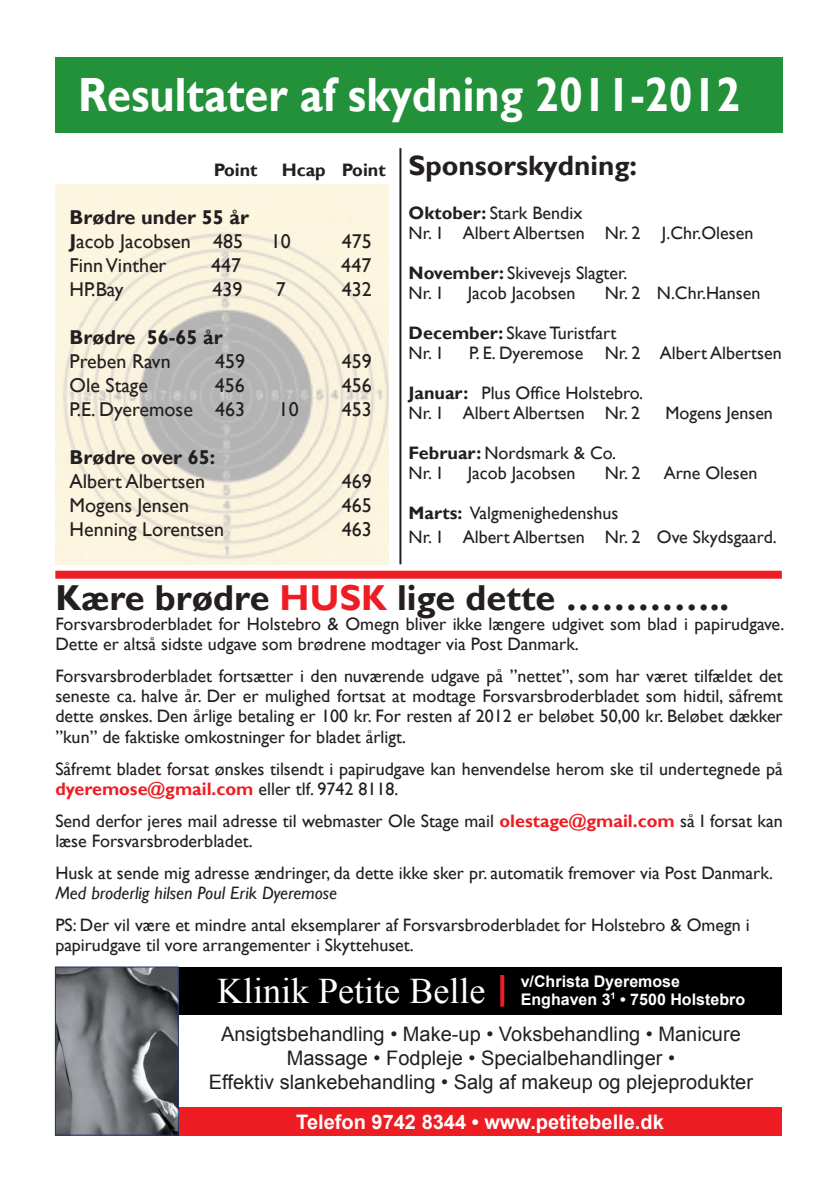
<style>
.page{position:relative;width:840px;height:1191px;background:#fff}
.page>*{position:absolute;margin:0;border:0;box-sizing:border-box;transform-origin:0 0}
.t1{font:700 48px "Gill Sans";color:#fff;scale:.9 1}
.t2{font:700 36px "Gill Sans";color:#231f20}
.t3{font:36px "Times New Roman";color:#fff}
.t4{font:700 28px "Gill Sans";color:#231f20}
.t5{font:20px/24px "Arial";color:#231f20;text-align:center}
.t6{font:20px "Gill Sans";color:#231f20}
.t7{font:700 20px/24px "Gill Sans";color:#231f20}
.t8{font:700 20px "Arial";color:#fff}
.t9{font:18px/20px "Gill Sans";color:#231f20}
.t10{font:italic 18px "Gill Sans";color:#231f20}
.t11{font:700 18px "Gill Sans";color:#231f20}
.t12{font:700 16px/18px "Arial";color:#fff}
.s1{font-weight:400}
.s2{font-weight:700}
.s3{color:#ee1d23}
.s4{font-weight:700;color:#ee1d23}
</style>
<div class="page">
<div style="left:178px;top:1107px;width:603px;height:28px;background:#ee1d23"></div>
<div style="left:55px;top:967px;width:726px;height:47px;background:#000"></div>
<img style="left:57px;top:969px;width:119px;height:164px">
<div style="left:55px;top:967px;width:123px;height:168px;border:1px solid #21346c"></div>
<svg style="left:500px;top:975px;width:4px;height:31px"></svg>
<img style="left:55px;top:184px;width:333px;height:380px">
<div style="left:55px;top:570px;width:726px;height:8px;background:#ee1d23"></div>
<hr style="left:399px;top:148px;width:2px;height:416px;background:#231f20">
<div style="left:55px;top:57px;width:727px;height:76px;background:#23913a"></div>
<h1 class="t1" style="left:78px;top:66px;width:737px">Resultater af skydning 2011-2012</h1>
<p class="t11" style="left:213px;top:159px;width:45px">Point</p>
<p class="t11" style="left:281px;top:159px;width:105px">Hcap Point</p>
<p class="t7" style="left:69px;top:206px;width:181px">Brødre under 55 år<br>J<span class="s1">acob Jacobsen 485</span></p>
<p class="t6" style="left:271px;top:229px;width:21px">10</p>
<p class="t6" style="left:341px;top:229px;width:31px">475</p>
<p class="t6" style="left:69px;top:253px;width:98px">Finn Vinther</p>
<p class="t6" style="left:211px;top:253px;width:31px">447</p>
<p class="t6" style="left:341px;top:253px;width:31px">447</p>
<p class="t6" style="left:69px;top:277px;width:55px">HP.Bay</p>
<p class="t6" style="left:212px;top:277px;width:31px">439</p>
<p class="t6" style="left:276px;top:277px;width:11px">7</p>
<p class="t6" style="left:341px;top:277px;width:31px">432</p>
<p class="t7" style="left:69px;top:326px;width:155px">Brødre 56-65 år</p>
<p class="t6" style="left:69px;top:349px;width:103px">Preben Ravn</p>
<p class="t6" style="left:215px;top:349px;width:31px">459</p>
<p class="t6" style="left:341px;top:349px;width:31px">459</p>
<p class="t6" style="left:69px;top:373px;width:80px">Ole Stage</p>
<p class="t6" style="left:215px;top:373px;width:31px">456</p>
<p class="t6" style="left:341px;top:373px;width:31px">456</p>
<p class="t6" style="left:69px;top:397px;width:177px">P.E. Dyeremose 463</p>
<p class="t6" style="left:278px;top:397px;width:21px">10</p>
<p class="t6" style="left:341px;top:397px;width:31px">453</p>
<p class="t7" style="left:69px;top:446px;width:147px">Brødre over 65:</p>
<p class="t6" style="left:69px;top:469px;width:137px">Albert Albertsen</p>
<p class="t6" style="left:341px;top:469px;width:31px">469</p>
<p class="t6" style="left:69px;top:493px;width:121px">Mogens Jensen</p>
<p class="t6" style="left:341px;top:493px;width:31px">465</p>
<p class="t6" style="left:69px;top:517px;width:156px">Henning Lorentsen</p>
<p class="t6" style="left:341px;top:517px;width:31px">463</p>
<h3 class="t4" style="left:408px;top:149px;width:230px">Sponsorskydning:</h3>
<p class="t9" style="left:408px;top:203px;width:346px"><span class="s2">Oktober:</span> Stark Bendix<br>Nr. 1 Albert Albertsen Nr. 2 J.Chr.Olesen</p>
<p class="t9" style="left:408px;top:263px;width:220px"><span class="s2">November:</span> Skivevejs Slagter.<br>Nr. 1</p>
<p class="t9" style="left:467px;top:283px;width:109px">Jacob Jacobsen</p>
<p class="t9" style="left:604px;top:283px;width:157px">Nr. 2 N.Chr.Hansen</p>
<p class="t9" style="left:408px;top:323px;width:209px"><span class="s2">December:</span> Skave Turistfart<br>Nr. 1</p>
<p class="t9" style="left:469px;top:343px;width:314px">P. E. Dyeremose Nr. 2 Albert Albertsen</p>
<p class="t9" style="left:408px;top:383px;width:236px"><span class="s2">Januar:</span> Plus Office Holstebro.<br>Nr. 1 Albert Albertsen Nr. 2</p>
<p class="t9" style="left:665px;top:403px;width:109px">Mogens Jensen</p>
<p class="t9" style="left:408px;top:443px;width:209px"><span class="s2">Februar:</span> Nordsmark &amp; Co.<br>Nr. 1</p>
<p class="t9" style="left:467px;top:463px;width:109px">Jacob Jacobsen</p>
<p class="t9" style="left:604px;top:463px;width:37px">Nr. 2</p>
<p class="t9" style="left:663px;top:463px;width:95px">Arne Olesen</p>
<p class="t9" style="left:408px;top:501px;width:369px;line-height:24px"><span class="s2">Marts:</span> Valgmenighedenshus<br>Nr. 1 Albert Albertsen Nr. 2 Ove Skydsgaard.</p>
<h2 class="t2" style="left:55px;top:576px;width:675px">Kære brødre <span class="s3">HUSK</span> lige dette …………..</h2>
<p class="t9" style="left:55px;top:615px;width:730px">Forsvarsbroderbladet for Holstebro &amp; Omegn bliver ikke længere udgivet som blad i papirudgave.<br>Dette er altså sidste udgave som brødrene modtager via Post Danmark.</p>
<p class="t9" style="left:55px;top:667px;width:728px;text-align:justify">Forsvarsbroderbladet fortsætter i den nuværende udgave på ”nettet”, som har været tilfældet det seneste ca. halve år. Der er mulighed fortsat at modtage Forsvarsbroderbladet som hidtil, såfremt dette ønskes. Den årlige betaling er 100 kr. For resten af 2012 er beløbet 50,00 kr. Beløbet dækker ”kun” de faktiske omkostninger for bladet årligt.</p>
<p class="t9" style="left:55px;top:759px;width:728px">Såfremt bladet forsat ønskes tilsendt i papirudgave kan henvendelse herom ske til undertegnede på <span class="s4">dyeremose@gmail.com</span> eller tlf. 9742 8118.</p>
<p class="t9" style="left:55px;top:811px;width:728px">Send derfor jeres mail adresse til webmaster Ole Stage mail <span class="s4">olestage@gmail.com</span> så I forsat kan læse Forsvarsbroderbladet.</p>
<p class="t9" style="left:55px;top:863px;width:718px">Husk at sende mig adresse ændringer, da dette ikke sker pr. automatik fremover via Post Danmark.</p>
<p class="t10" style="left:55px;top:882px;width:283px">Med broderlig hilsen Poul Erik Dyeremose</p>
<p class="t9" style="left:55px;top:915px;width:695px">PS: Der vil være et mindre antal eksemplarer af Forsvarsbroderbladet for Holstebro &amp; Omegn i papirudgave til vore arrangementer i Skyttehuset.</p>
<p class="t12" style="left:520px;top:972px;width:226px">v/Christa Dyeremose<br>Enghaven 3<sup>1</sup> • 7500 Holstebro</p>
<h2 class="t3" style="left:217px;top:967px;width:270px">Klinik Petite Belle</h2>
<p class="t5" style="left:209px;top:1021px;width:545px">Ansigtsbehandling • Make-up • Voksbehandling • Manicure<br>Massage • Fodpleje • Specialbehandlinger •<br>Effektiv slankebehandling • Salg af makeup og plejeprodukter</p>
<p class="t8" style="left:296px;top:1108px;width:369px">Telefon 9742 8344 • www.petitebelle.dk</p>
</div>
